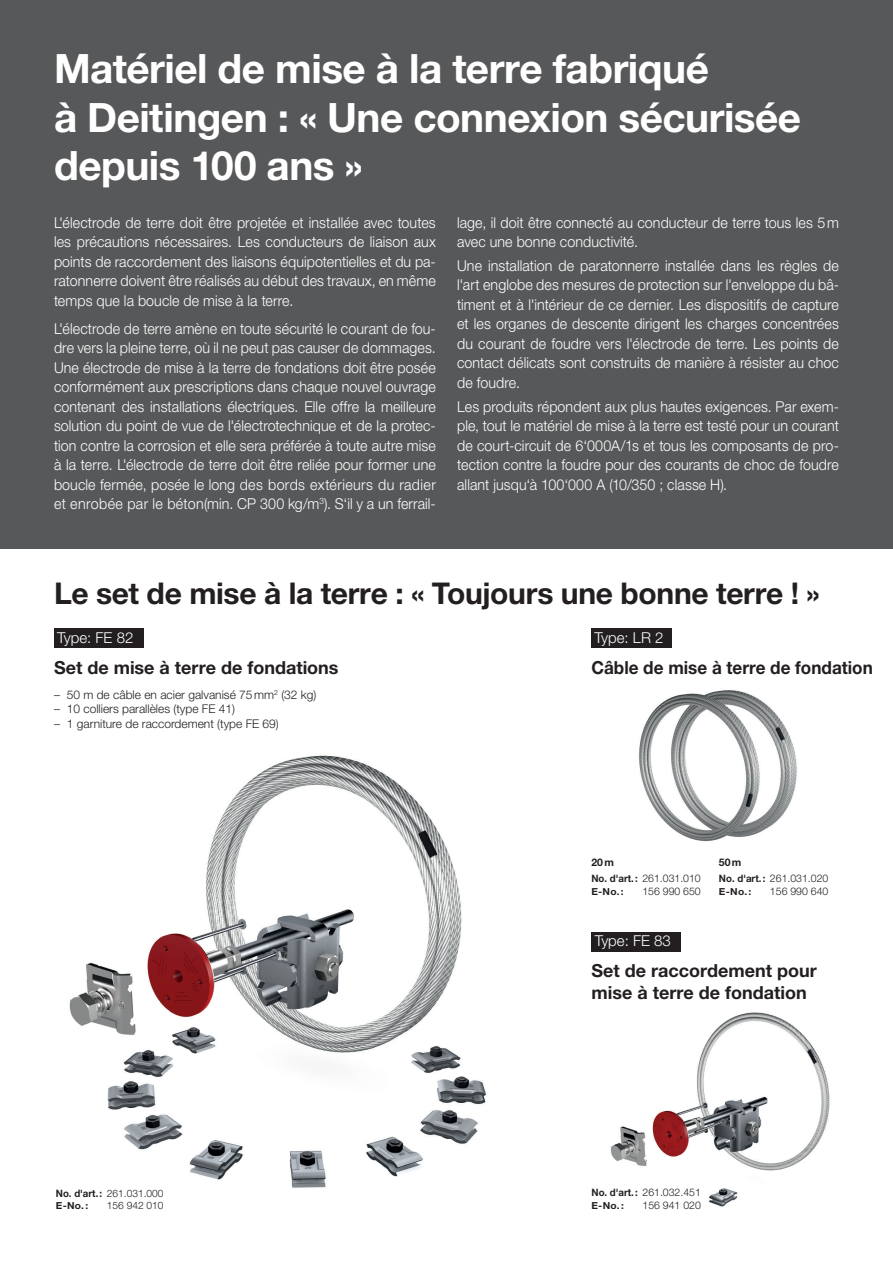
<style>
.page{position:relative;width:893px;height:1263px;background:#fff}
.page>*{position:absolute;margin:0;border:0;box-sizing:border-box;transform-origin:0 0}
.t1{font:700 40.5px/48.6px "Helvetica Neue LT Pro";letter-spacing:-.015em;color:#fff}
.t2{font:700 30px "Helvetica Neue LT Pro";letter-spacing:-.01em;color:#231f20}
.t3{font:700 18px/21.6px "Helvetica Neue LT Pro";color:#231f20}
.t4{font:700 18px "Helvetica Neue LT Pro";color:#231f20;scale:.95 1}
.t5{font:300 15px/19.5px "Helvetica Neue LT Pro";letter-spacing:.005em;color:#fff;text-align:justify;scale:.95 1}
.t6{font:300 15px "Helvetica Neue LT Pro";letter-spacing:.005em;color:#fff}
.t7{font:300 12px "Helvetica Neue LT Pro";color:#231f20}
.t8{font:300 10.5px "Helvetica Neue LT Pro";color:#231f20}
.t9{font:700 10.5px "Helvetica Neue LT Pro";letter-spacing:.06em;color:#231f20}
.t10{font:300 10.2px "Helvetica Neue LT Pro";color:#231f20}
.t11{font:700 9.75px "Helvetica Neue LT Pro";letter-spacing:.025em;color:#231f20;scale:1.05 1}
.s1{font-weight:700;font-size:10.2px}
.s2{font-weight:700}
</style>
<div class="page">
<img style="left:69px;top:755px;width:418px;height:433px">
<img style="left:610px;top:1012px;width:220px;height:195px">
<img style="left:639px;top:690px;width:158px;height:152px">
<div style="left:54px;top:629px;width:89px;height:19px;background:#231f20"></div>
<div style="left:591px;top:629px;width:81px;height:19px;background:#231f20"></div>
<div style="left:591px;top:932px;width:90px;height:19px;background:#231f20"></div>
<div style="left:0;top:0;width:893px;height:549px;background:#57585a"></div>
<h1 class="t1" style="left:54px;top:43px;width:749px">Matériel de mise à la terre fabriqué<br>à Deitingen : « Une connexion sécurisée depuis 100 ans »</h1>
<p class="t5" style="left:54px;top:212px;width:403px">L'électrode de terre doit être projetée et installée avec toutes les précautions nécessaires. Les conducteurs de liaison aux points de raccordement des liaisons équipotentielles et du pa&shy;ratonnerre doivent être réalisés au début des travaux, en même temps que la boucle de mise à la terre.</p>
<p class="t5" style="left:54px;top:318px;width:403px">L'électrode de terre amène en toute sécurité le courant de fou&shy;dre vers la pleine terre, où il ne peut pas causer de dommages.<br>Une électrode de mise à la terre de fondations doit être posée conformément aux prescriptions dans chaque nouvel ouvrage contenant des installations électriques. Elle offre la meilleure solution du point de vue de l'électrotechnique et de la protec&shy;tion contre la corrosion et elle sera préférée à toute autre mise à la terre. L'électrode de terre doit être reliée pour former une boucle fermée, posée le long des bords extérieurs du radier et enrobée par le béton(min. CP 300 kg/m<sup>3</sup>). S‘il y a un ferrail-</p>
<p class="t5" style="left:457px;top:212px;width:403px">lage, il doit être connecté au conducteur de terre tous les 5m avec une bonne conductivité.</p>
<p class="t5" style="left:457px;top:255px;width:403px">Une installation de paratonnerre installée dans les règles de l'art englobe des mesures de protection sur l'enveloppe du bâ&shy;timent et à l'intérieur de ce dernier. Les dispositifs de capture et les organes de descente dirigent les charges concentrées du courant de foudre vers l'électrode de terre. Les points de contact délicats sont construits de manière à résister au choc de foudre.</p>
<p class="t5" style="left:457px;top:396px;width:403px">Les produits répondent aux plus hautes exigences. Par exem&shy;ple, tout le matériel de mise à la terre est testé pour un courant de court-circuit de 6‘000A/1s et tous les composants de pro&shy;tection contre la foudre pour des courants de choc de foudre allant jusqu‘à 100‘000 A (10/350 ; classe H).</p>
<h2 class="t2" style="left:54px;top:575px;width:767px">Le set de mise à la terre : « Toujours une bonne terre ! »</h2>
<p class="t6" style="left:57px;top:628px;width:78px">Type: FE 82</p>
<p class="t6" style="left:595px;top:628px;width:70px">Type: LR 2</p>
<p class="t3" style="left:54px;top:656px;width:286px">Set de mise à terre de fondations</p>
<p class="t4" style="left:591px;top:656px;width:298px">Câble de mise à terre de fondation</p>
<p class="t7" style="left:54px;top:687px;width:264px">– 50 m de câble en acier galvanisé 75mm<sup>2</sup> (32 kg)</p>
<p class="t7" style="left:54px;top:702px;width:183px">– 10 colliers parallèles (type FE 41)</p>
<p class="t7" style="left:54px;top:716px;width:226px">– 1 garniture de raccordement (type FE 69)</p>
<p class="t9" style="left:591px;top:855px;width:24px">20m</p>
<p class="t9" style="left:719px;top:855px;width:24px">50m</p>
<p class="t8" style="left:591px;top:872px;width:111px"><span class="s1">No. d'art.:</span> 261.031.010</p>
<p class="t8" style="left:719px;top:872px;width:111px"><span class="s1">No. d'art.:</span> 261.031.020</p>
<p class="t11" style="left:591px;top:885px;width:32px">E-No.:</p>
<p class="t8" style="left:642px;top:885px;width:60px">156 990 650</p>
<p class="t11" style="left:719px;top:885px;width:32px">E-No.:</p>
<p class="t8" style="left:770px;top:885px;width:60px">156 990 640</p>
<p class="t6" style="left:595px;top:932px;width:78px">Type: FE 83</p>
<p class="t3" style="left:591px;top:959px;width:227px">Set de raccordement pour mise à terre de fondation</p>
<p class="t10" style="left:56px;top:1187px;width:109px"><span class="s2">No. d'art.:</span> 261.031.000</p>
<p class="t11" style="left:56px;top:1199px;width:32px">E-No.:</p>
<p class="t10" style="left:107px;top:1199px;width:58px">156 942 010</p>
<p class="t8" style="left:591px;top:1186px;width:111px"><span class="s1">No. d'art.:</span> 261.032.451</p>
<p class="t11" style="left:591px;top:1199px;width:32px">E-No.:</p>
<p class="t8" style="left:642px;top:1199px;width:60px">156 941 020</p>
</div>
